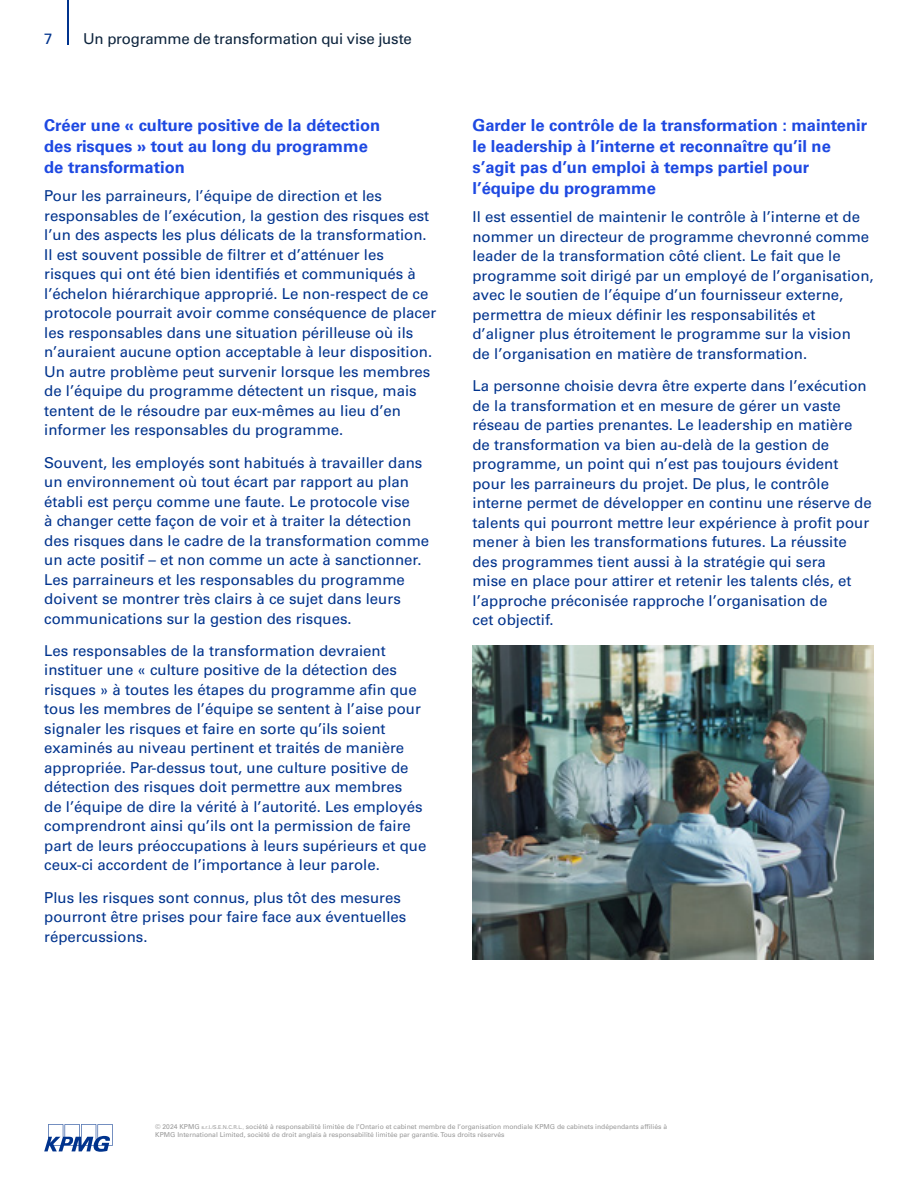
<style>
.page{position:relative;width:918px;height:1188px;background:#fff}
.page>*{position:absolute;margin:0;border:0;box-sizing:border-box;transform-origin:0 0}
.t1{font:700 16.5px/21px "Univers";color:#1e49e2}
.t2{font:15px/19.5px "Univers";color:#00338d}
.t3{font:15px "Univers LT Std";letter-spacing:-.015em;color:#0c233c}
.t4{font:15px "Univers LT Std";color:#00338d}
.t5{font:6.75px/8.1px "Univers LT Std";color:#989898}
.s1{font-size:5.25px}
.s2{font-size:4.5px}
</style>
<div class="page">
<svg style="left:44px;top:1124px;width:69px;height:28px"></svg>
<hr style="left:67px;top:0;width:2px;height:44px;background:#00338d">
<img style="left:472px;top:645px;width:402px;height:314px">
<p class="t4" style="left:44px;top:30px;width:10px">7</p>
<p class="t3" style="left:83px;top:30px;width:330px">Un programme de transformation qui vise juste</p>
<p class="t1" style="left:44px;top:115px;width:338px">Créer une « culture positive de la détection des risques » tout au long du programme de transformation</p>
<p class="t2" style="left:44px;top:186px;width:393px">Pour les parraineurs, l’équipe de direction et les responsables de l’exécution, la gestion des risques est l’un des aspects les plus délicats de la transformation.<br>Il est souvent possible de filtrer et d’atténuer les risques qui ont été bien identifiés et communiqués à l’échelon hiérarchique approprié. Le non-respect de ce protocole pourrait avoir comme conséquence de placer les responsables dans une situation périlleuse où ils n’auraient aucune option acceptable à leur disposition.<br>Un autre problème peut survenir lorsque les membres de l’équipe du programme détectent un risque, mais tentent de le résoudre par eux-mêmes au lieu d’en informer les responsables du programme.</p>
<p class="t2" style="left:44px;top:453px;width:387px">Souvent, les employés sont habitués à travailler dans un environnement où tout écart par rapport au plan établi est perçu comme une faute. Le protocole vise<br>à changer cette façon de voir et à traiter la détection des risques dans le cadre de la transformation comme un acte positif – et non comme un acte à sanctionner.<br>Les parraineurs et les responsables du programme doivent se montrer très clairs à ce sujet dans leurs communications sur la gestion des risques.</p>
<p class="t2" style="left:44px;top:641px;width:384px">Les responsables de la transformation devraient instituer une « culture positive de la détection des risques » à toutes les étapes du programme afin que tous les membres de l’équipe se sentent à l’aise pour signaler les risques et faire en sorte qu’ils soient examinés au niveau pertinent et traités de manière appropriée. Par-dessus tout, une culture positive de détection des risques doit permettre aux membres<br>de l’équipe de dire la vérité à l’autorité. Les employés comprendront ainsi qu’ils ont la permission de faire part de leurs préoccupations à leurs supérieurs et que ceux-ci accordent de l’importance à leur parole.</p>
<p class="t2" style="left:44px;top:888px;width:364px">Plus les risques sont connus, plus tôt des mesures pourront être prises pour faire face aux éventuelles répercussions.</p>
<p class="t1" style="left:472px;top:115px;width:396px">Garder le contrôle de la transformation : maintenir le leadership à l’interne et reconnaître qu’il ne s’agit pas d’un emploi à temps partiel pour l’équipe du programme</p>
<p class="t2" style="left:472px;top:207px;width:403px">Il est essentiel de maintenir le contrôle à l’interne et de nommer un directeur de programme chevronné comme leader de la transformation côté client. Le fait que le programme soit dirigé par un employé de l’organisation, avec le soutien de l’équipe d’un fournisseur externe, permettra de mieux définir les responsabilités et d’aligner plus étroitement le programme sur la vision<br>de l’organisation en matière de transformation.</p>
<p class="t2" style="left:472px;top:376px;width:401px">La personne choisie devra être experte dans l’exécution de la transformation et en mesure de gérer un vaste réseau de parties prenantes. Le leadership en matière de transformation va bien au-delà de la gestion de programme, un point qui n’est pas toujours évident pour les parraineurs du projet. De plus, le contrôle interne permet de développer en continu une réserve de talents qui pourront mettre leur expérience à profit pour mener à bien les transformations futures. La réussite des programmes tient aussi à la stratégie qui sera<br>mise en place pour attirer et retenir les talents clés, et l’approche préconisée rapproche l’organisation de<br>cet objectif.</p>
<p class="t5" style="left:155px;top:1123px;width:513px">© 2024 KPMG <span class="s1">s.r.l./S.E.N.C.R.L.</span><span class="s2">,</span> société à responsabilité limitée de l’Ontario et cabinet membre de l’organisation mondiale KPMG de cabinets indépendants affiliés à<br>KPMG International Limited, société de droit anglais à responsabilité limitée par garantie. Tous droits réservés</p>
</div>
